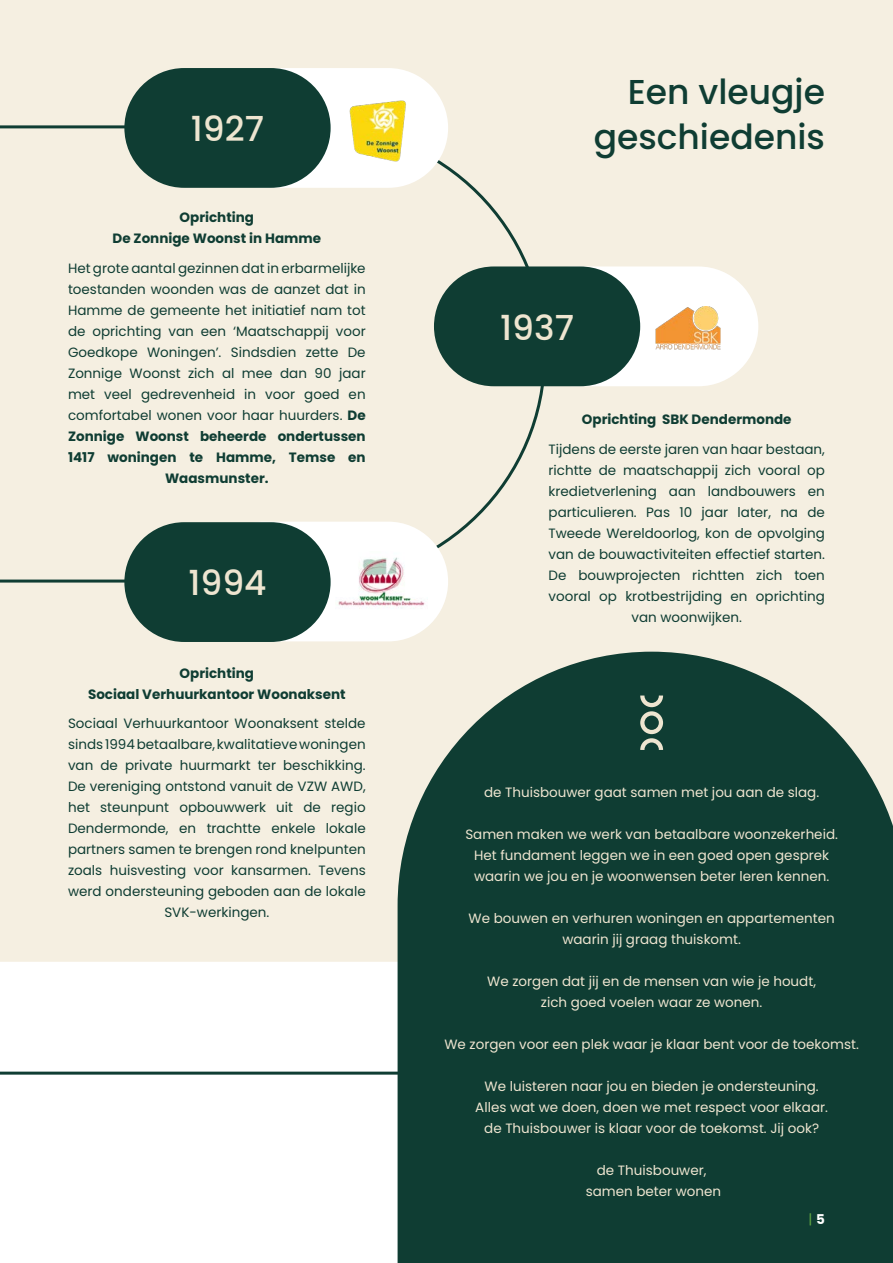
<style>
.page{position:relative;width:893px;height:1263px;background:#f5efe1}
.page>*{position:absolute;margin:0;border:0;box-sizing:border-box;transform-origin:0 0}
.t1{font:500 34.5px "Poppins";color:#0f3d33}
.t2{font:500 34.5px "Poppins";color:#eee5d0}
.t3{font:13.5px/21px "Poppins";color:#0f3d33;text-align:center}
.LOPENDE_TXT{font:13.5px "Poppins";color:#eee5d0}
.t4{font:700 13.5px "Poppins";color:#0f3d33}
.t5{font:13.5px "Poppins";color:#60a744}
.s1{font-weight:700}
.s2{font-weight:700;color:#fff}
</style>
<div class="page">
<div style="left:0;top:962px;width:398px;height:301px;background:#fff"></div>
<hr style="left:0;top:125px;width:240px;height:3px;background:#0f3d33">
<hr style="left:0;top:579px;width:322px;height:3px;background:#0f3d33">
<hr style="left:0;top:1071px;width:412px;height:3px;background:#0f3d33">
<svg style="left:396px;top:136px;width:152px;height:438px"></svg>
<div style="left:514px;top:266px;width:244px;height:120px;background:#fff;border-radius:60px"></div>
<div style="left:204px;top:68px;width:244px;height:120px;background:#fff;border-radius:60px"></div>
<div style="left:204px;top:522px;width:244px;height:119px;background:#fff;border-radius:60px"></div>
<div style="left:434px;top:266px;width:206px;height:120px;background:#0f3d33;border-radius:60px"></div>
<img style="left:655px;top:306px;width:66px;height:44px">
<div style="left:124px;top:68px;width:207px;height:120px;background:#0f3d33;border-radius:60px"></div>
<img style="left:349px;top:100px;width:57px;height:62px">
<div style="left:124px;top:522px;width:207px;height:120px;background:#0f3d33;border-radius:60px"></div>
<img style="left:338px;top:557px;width:87px;height:52px">
<svg style="left:398px;top:652px;width:495px;height:611px;background:#224b41"></svg>
<svg style="left:640px;top:695px;width:23px;height:55px"></svg>
<p class="t2" style="left:191px;top:109px;width:75px">1927</p>
<p class="t4" style="left:180px;top:210px;width:76px">Oprichting</p>
<p class="t4" style="left:113px;top:231px;width:210px">De Zonnige Woonst in Hamme</p>
<p class="t3" style="left:68px;top:258px;width:299px">Het grote aantal gezinnen dat in erbarmelijke toestanden woonden was de aanzet dat in Hamme de gemeente het initiatief nam tot de oprichting van een ‘Maatschappij voor Goedkope Woningen’. Sindsdien zette De Zonnige Woonst zich al mee dan 90 jaar met veel gedrevenheid in voor goed en comfortabel wonen voor haar huurders. <span class="s1">De Zonnige Woonst beheerde ondertussen 1417 woningen te Hamme, Temse en Waasmunster.</span></p>
<p class="t2" style="left:188px;top:563px;width:80px">1994</p>
<p class="t4" style="left:180px;top:665px;width:76px">Oprichting</p>
<p class="t4" style="left:88px;top:686px;width:259px">Sociaal Verhuurkantoor Woonaksent</p>
<p class="t3" style="left:68px;top:713px;width:299px">Sociaal Verhuurkantoor Woonaksent stelde sinds 1994 betaalbare, kwalitatieve woningen van de private huurmarkt ter beschikking.<br>De vereniging ontstond vanuit de VZW AWD, het steunpunt opbouwwerk uit de regio Dendermonde, en trachtte enkele lokale partners samen te brengen rond knelpunten zoals huisvesting voor kansarmen. Tevens werd ondersteuning geboden aan de lokale SVK-werkingen.</p>
<p class="t1" style="left:628px;top:72px;width:199px">Een vleugje</p>
<p class="t1" style="left:594px;top:117px;width:233px">geschiedenis</p>
<p class="t2" style="left:500px;top:307px;width:75px">1937</p>
<p class="t4" style="left:582px;top:412px;width:211px">Oprichting SBK Dendermonde</p>
<p class="t3" style="left:548px;top:439px;width:278px">Tijdens de eerste jaren van haar bestaan, richtte de maatschappij zich vooral op kredietverlening aan landbouwers en particulieren. Pas 10 jaar later, na de Tweede Wereldoorlog, kon de opvolging van de bouwactiviteiten effectief starten.<br>De bouwprojecten richtten zich toen vooral op krotbestrijding en oprichting van woonwijken.</p>
<p class="LOPENDE_TXT" style="left:484px;top:784px;width:337px">de Thuisbouwer gaat samen met jou aan de slag.</p>
<p class="LOPENDE_TXT" style="left:465px;top:826px;width:374px">Samen maken we werk van betaalbare woonzekerheid.</p>
<p class="LOPENDE_TXT" style="left:474px;top:847px;width:357px">Het fundament leggen we in een goed open gesprek</p>
<p class="LOPENDE_TXT" style="left:474px;top:868px;width:357px">waarin we jou en je woonwensen beter leren kennen.</p>
<p class="LOPENDE_TXT" style="left:469px;top:910px;width:368px">We bouwen en verhuren woningen en appartementen</p>
<p class="LOPENDE_TXT" style="left:562px;top:931px;width:180px">waarin jij graag thuiskomt.</p>
<p class="LOPENDE_TXT" style="left:487px;top:973px;width:330px">We zorgen dat jij en de mensen van wie je houdt,</p>
<p class="LOPENDE_TXT" style="left:541px;top:994px;width:223px">zich goed voelen waar ze wonen.</p>
<p class="LOPENDE_TXT" style="left:444px;top:1036px;width:416px">We zorgen voor een plek waar je klaar bent voor de toekomst.</p>
<p class="LOPENDE_TXT" style="left:485px;top:1078px;width:336px">We luisteren naar jou en bieden je ondersteuning.</p>
<p class="LOPENDE_TXT" style="left:475px;top:1099px;width:354px">Alles wat we doen, doen we met respect voor elkaar.</p>
<p class="LOPENDE_TXT" style="left:484px;top:1120px;width:336px">de Thuisbouwer is klaar voor de toekomst. Jij ook?</p>
<p class="LOPENDE_TXT" style="left:597px;top:1162px;width:111px">de Thuisbouwer,</p>
<p class="LOPENDE_TXT" style="left:586px;top:1183px;width:137px">samen beter wonen</p>
<p class="t5" style="left:809px;top:1211px;width:18px">| <span class="s2">5</span></p>
</div>
